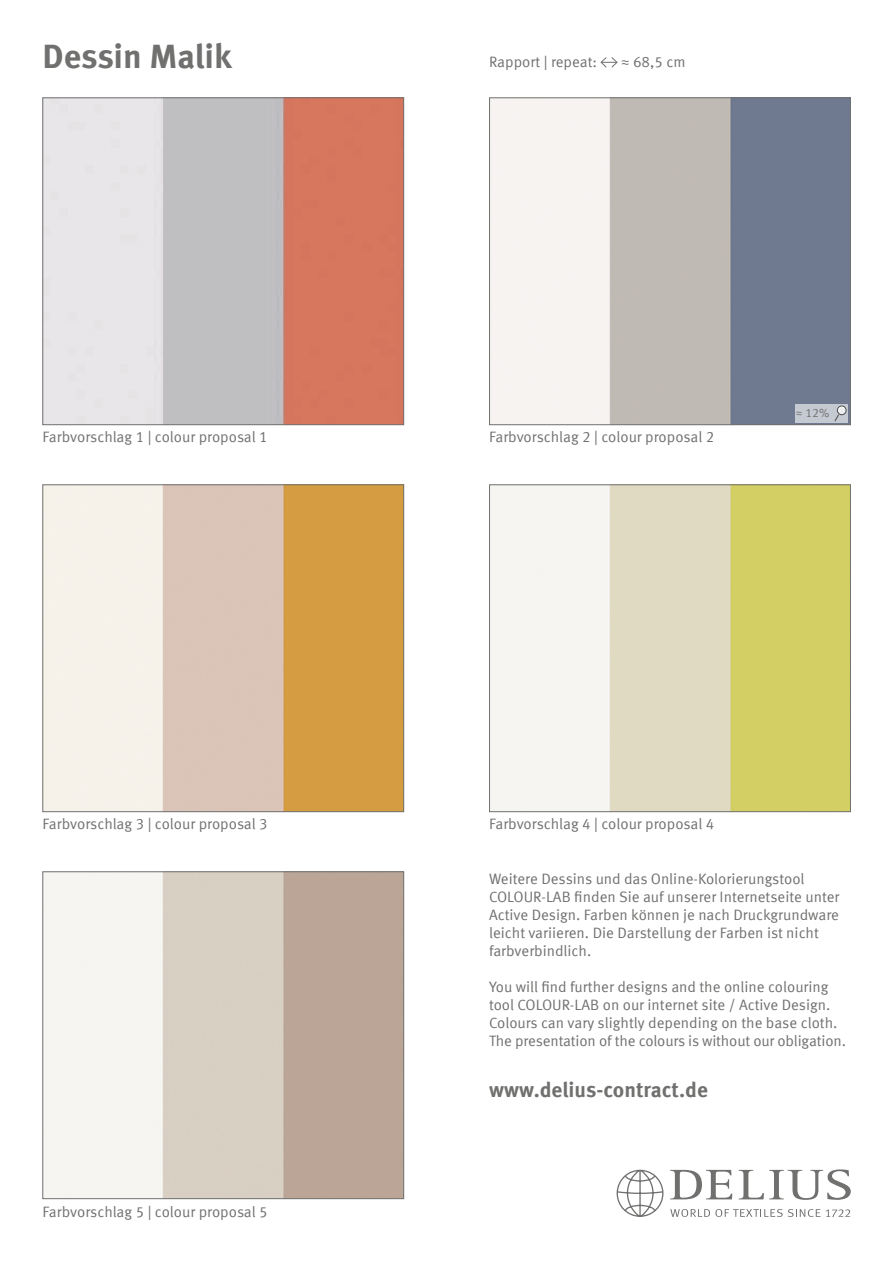
<style>
.page{position:relative;width:893px;height:1263px;background:#fff}
.page>*{position:absolute;margin:0;border:0;box-sizing:border-box;transform-origin:0 0}
.t1{font:700 33.9px "Meta Offc";letter-spacing:-.005em;color:#70706f}
.t2{font:700 21.15px "Meta Offc";color:#70706f}
.t3{font:15px/18px "Meta Offc Norm";color:#70706f}
.t4{font:12px "Meta Offc Norm";color:#70706f}
</style>
<div class="page">
<img style="left:45px;top:100px;width:357px;height:323px">
<div style="left:43px;top:98px;width:361px;height:327px;border:1px solid #70706f"></div>
<img style="left:45px;top:486px;width:357px;height:324px">
<div style="left:43px;top:484px;width:361px;height:328px;border:1px solid #70706f"></div>
<img style="left:45px;top:873px;width:357px;height:324px">
<div style="left:43px;top:871px;width:361px;height:328px;border:1px solid #70706f"></div>
<img style="left:491px;top:100px;width:358px;height:323px">
<div style="left:489px;top:98px;width:362px;height:327px;border:1px solid #70706f"></div>
<img style="left:491px;top:486px;width:358px;height:324px">
<div style="left:489px;top:484px;width:362px;height:328px;border:1px solid #70706f"></div>
<svg style="left:670px;top:1209px;width:150px;height:8px"></svg>
<svg style="left:826px;top:1209px;width:24px;height:8px"></svg>
<svg style="left:670px;top:1170px;width:62px;height:29px"></svg>
<svg style="left:739px;top:1169px;width:112px;height:31px"></svg>
<svg style="left:617px;top:1169px;width:47px;height:48px"></svg>
<svg style="left:600px;top:57px;width:18px;height:11px"></svg>
<div style="left:795px;top:404px;width:53px;height:19px;background:#c5c9d2"></div>
<svg style="left:834px;top:405px;width:13px;height:17px"></svg>
<h1 class="t1" style="left:43px;top:36px;width:191px">Dessin Malik</h1>
<p class="t3" style="left:43px;top:428px;width:227px">Farbvorschlag 1 | colour proposal 1</p>
<p class="t3" style="left:43px;top:815px;width:227px">Farbvorschlag 3 | colour proposal 3</p>
<p class="t3" style="left:43px;top:1203px;width:227px">Farbvorschlag 5 | colour proposal 5</p>
<p class="t3" style="left:489px;top:54px;width:110px">Rapport | repeat:</p>
<p class="t3" style="left:621px;top:54px;width:66px">≈ 68,5 cm</p>
<p class="t3" style="left:489px;top:428px;width:227px">Farbvorschlag 2 | colour proposal 2</p>
<p class="t4" style="left:796px;top:406px;width:35px">≈ 12%</p>
<p class="t3" style="left:489px;top:815px;width:227px">Farbvorschlag 4 | colour proposal 4</p>
<p class="t3" style="left:489px;top:870px;width:352px">Weitere Dessins und das Online-Kolorierungstool COLOUR-LAB finden Sie auf unserer Internetseite unter Active Design. Farben können je nach Druckgrundware leicht variieren. Die Darstellung der Farben ist nicht farbverbindlich.</p>
<p class="t3" style="left:489px;top:978px;width:358px">You will find further designs and the online colouring tool COLOUR-LAB on our internet site / Active Design.<br>Colours can vary slightly depending on the base cloth.<br>The presentation of the colours is without our obligation.</p>
<h2 class="t2" style="left:489px;top:1077px;width:220px">www.delius-contract.de</h2>
</div>
